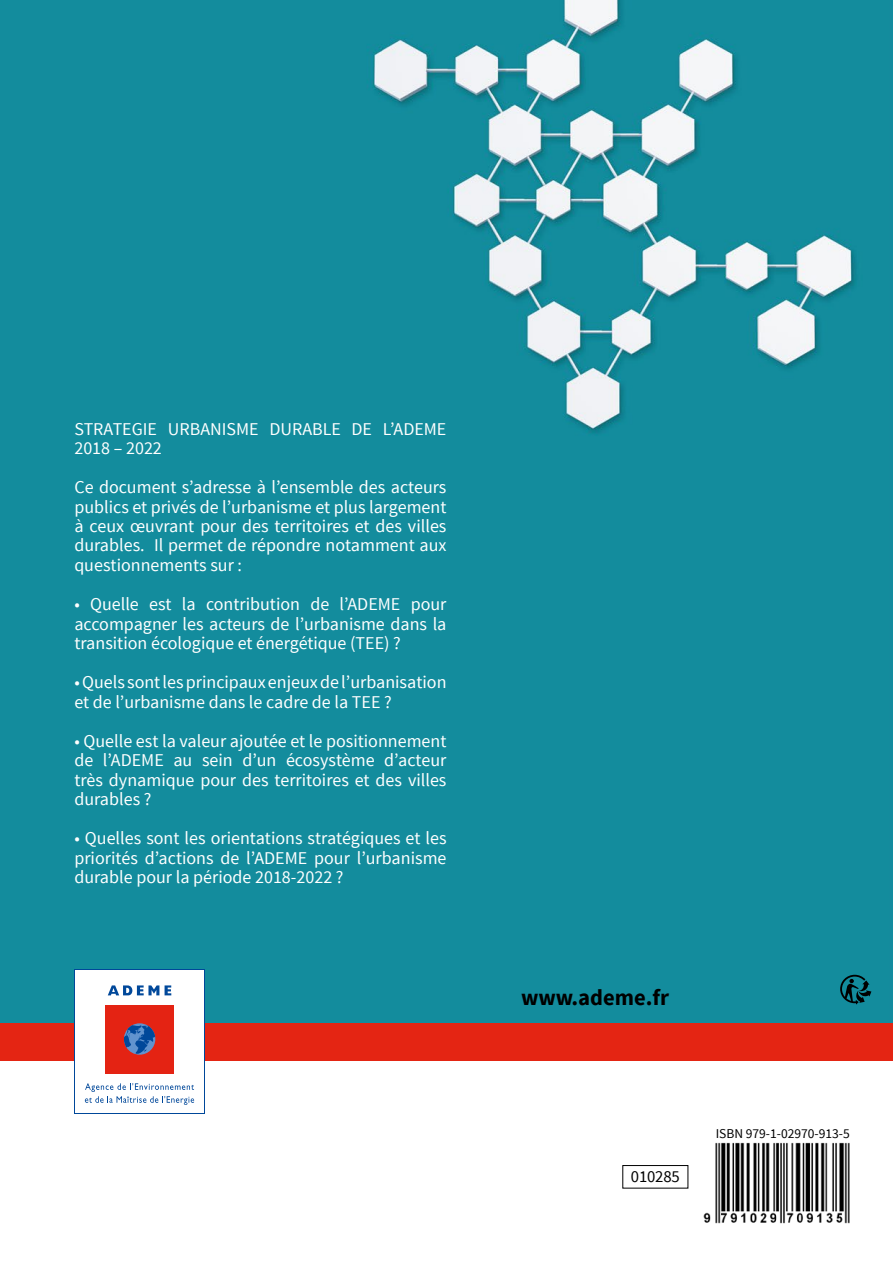
<style>
.page{position:relative;width:893px;height:1263px;background:#fff}
.page>*{position:absolute;margin:0;border:0;box-sizing:border-box;transform-origin:0 0}
.t1{font:700 22.5px "Source Sans Pro";color:#000}
.t2{font:18px/19.5px "Source Sans Pro";color:#fff;text-align:justify}
.t3{font:16.65px "Source Sans Pro";letter-spacing:-.01em;color:#000}
.t4{font:13.5px "Source Sans Pro";color:#000}
</style>
<div class="page">
<div style="left:0;top:0;width:893px;height:1023px;background:#138c9d"></div>
<div style="left:0;top:1023px;width:893px;height:37px;background:#e42513"></div>
<div style="left:622px;top:1165px;width:66px;height:23px;border:1px solid #000"></div>
<svg style="left:840px;top:975px;width:31px;height:29px"></svg>
<div style="left:74px;top:969px;width:131px;height:145px;background:#00489a"></div>
<div style="left:75px;top:970px;width:129px;height:143px;background:#fff"></div>
<div style="left:106px;top:1006px;width:68px;height:68px;background:#e42313"></div>
<svg style="left:124px;top:1023px;width:31px;height:32px"></svg>
<svg style="left:108px;top:985px;width:51px;height:10px"></svg>
<svg style="left:165px;top:985px;width:6px;height:10px"></svg>
<svg style="left:85px;top:1083px;width:109px;height:22px"></svg>
<img style="left:703px;top:1142px;width:147px;height:82px">
<p class="t2" style="left:74px;top:419px;width:374px">STRATEGIE URBANISME DURABLE DE L’ADEME<br>2018 – 2022</p>
<p class="t2" style="left:74px;top:478px;width:374px">Ce document s’adresse à l’ensemble des acteurs publics et privés de l’urbanisme et plus largement à ceux œuvrant pour des territoires et des villes durables. Il permet de répondre notamment aux questionnements sur :</p>
<p class="t2" style="left:74px;top:595px;width:374px">• Quelle est la contribution de l’ADEME pour accompagner les acteurs de l’urbanisme dans la transition écologique et énergétique (TEE) ?</p>
<p class="t2" style="left:74px;top:673px;width:374px">• Quels sont les principaux enjeux de l’urbanisation et de l’urbanisme dans le cadre de la TEE ?</p>
<p class="t2" style="left:74px;top:731px;width:374px">• Quelle est la valeur ajoutée et le positionnement de l’ADEME au sein d’un écosystème d’acteur très dynamique pour des territoires et des villes durables ?</p>
<p class="t2" style="left:74px;top:828px;width:374px">• Quelles sont les orientations stratégiques et les priorités d’actions de l’ADEME pour l’urbanisme durable pour la période 2018-2022 ?</p>
<p class="t1" style="left:521px;top:983px;width:150px">www.ademe.fr</p>
<p class="t3" style="left:631px;top:1166px;width:50px">010285</p>
<p class="t4" style="left:716px;top:1125px;width:136px">ISBN 979-1-02970-913-5</p>
</div>
